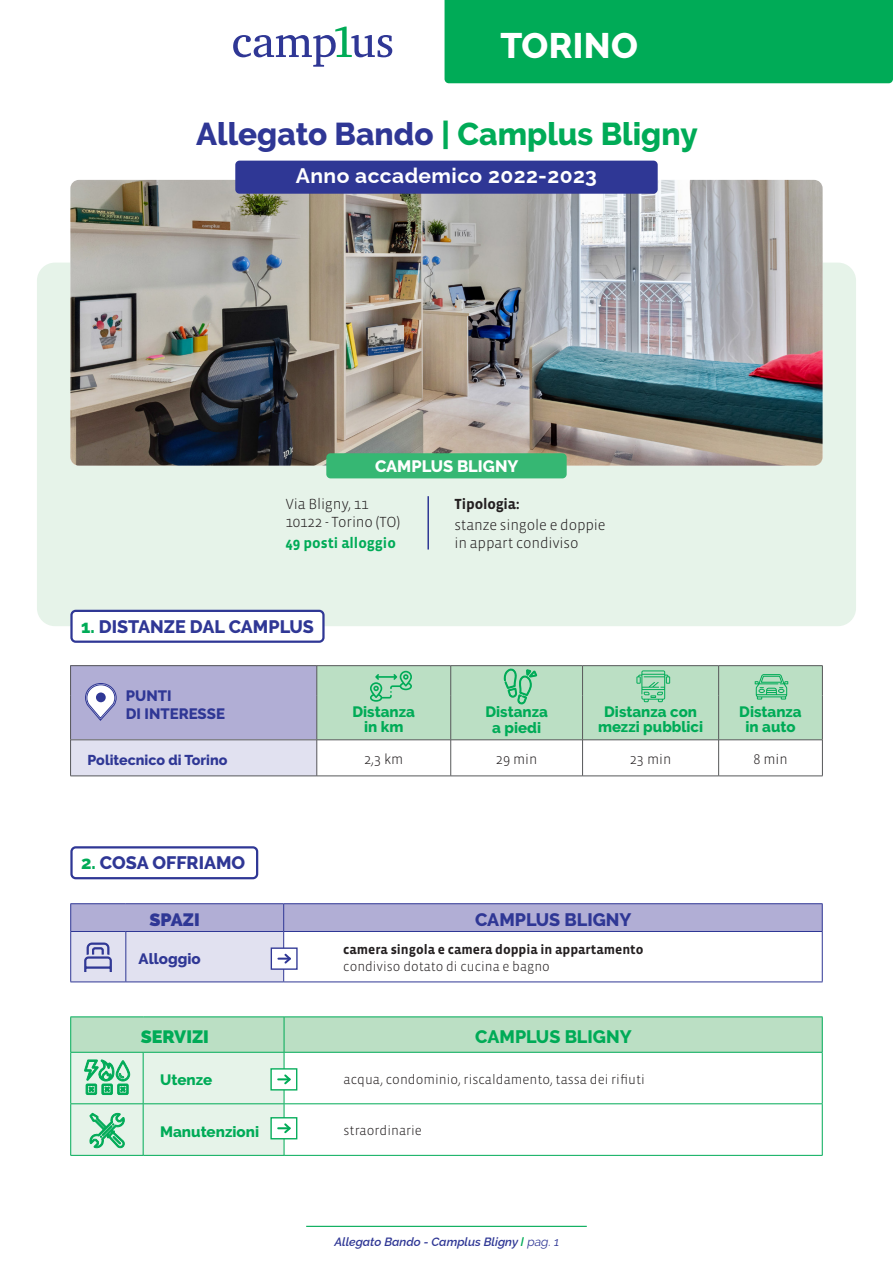
<style>
.page{position:relative;width:893px;height:1263px;background:#fff}
.page>*{position:absolute;margin:0;border:0;box-sizing:border-box;transform-origin:0 0}
.t1{font:800 35.4px "Raleway";letter-spacing:.01em;color:#fff}
.t2{font:800 31.5px "Raleway";color:#00ab57}
.t3{font:700 21px "Raleway";letter-spacing:.02em;color:#fff}
.t4{font:800 18px "Raleway";color:#2f3795}
.t5{font:800 18px "Raleway";color:#00ab57}
.t6{font:800 18px "Raleway";color:#00ab57}
.t7{font:800 18px "Raleway";color:#2f3795}
.t8{font:800 16.5px "Raleway";color:#fff}
.t9{font:800 15px/15px "Raleway";color:#00ab57;text-align:center}
.t10{font:300 15px/18px "Vista Sans OT";letter-spacing:-.01em;color:#231f20}
.t11{font:800 15px "Raleway";color:#2f3795}
.t12{font:700 15px "Vista Sans OT";color:#00ab57}
.t13{font:700 15px "Vista Sans OT";letter-spacing:-.01em;color:#231f20}
.t14{font:800 14.25px "Raleway";color:#2f3795}
.t15{font:300 14.25px "Vista Sans OT";color:#231f20}
.t16{font:300 13.5px "Vista Sans OT";color:#231f20}
.t17{font:700 13.5px "Vista Sans OT";color:#231f20}
.t18{font:italic 600 12px "Raleway";color:#2f3795}
.s1{color:#2f3795}
.s2{color:#00ab57}
.s3{font-weight:400}
</style>
<div class="page">
<div style="left:37px;top:263px;width:819px;height:363px;background:#e6f3e9;border-radius:18px"></div>
<img style="left:70px;top:180px;width:753px;height:286px">
<div style="left:445px;top:0;width:448px;height:83px;background:#00ab57"></div>
<svg style="left:233px;top:27px;width:159px;height:40px"></svg>
<div style="left:235px;top:161px;width:423px;height:33px;background:#2f3795;border-radius:4px"></div>
<div style="left:72px;top:611px;width:251px;height:31px;background:#fff;border-radius:4px"></div>
<div style="left:70px;top:610px;width:255px;height:33px;border:2px solid #2f3795;border-radius:4px"></div>
<hr style="left:306px;top:1226px;width:281px;height:1px;background:#00ab57">
<div style="left:71px;top:666px;width:246px;height:74px;background:#b1aed5"></div>
<div style="left:71px;top:740px;width:246px;height:36px;background:#e1e1f0"></div>
<hr style="left:70px;top:665px;width:247px;height:1px;background:#57585a">
<hr style="left:70px;top:666px;width:1px;height:30px;background:#57585a">
<hr style="left:70px;top:696px;width:1px;height:44px;background:#57585a">
<hr style="left:719px;top:665px;width:104px;height:1px;background:#57585a">
<hr style="left:822px;top:666px;width:1px;height:30px;background:#57585a">
<hr style="left:822px;top:696px;width:1px;height:44px;background:#57585a">
<hr style="left:70px;top:739px;width:247px;height:1px;background:#57585a">
<hr style="left:70px;top:740px;width:1px;height:36px;background:#57585a">
<hr style="left:317px;top:740px;width:1px;height:36px;background:#57585a">
<hr style="left:450px;top:740px;width:1px;height:36px;background:#57585a">
<hr style="left:582px;top:740px;width:1px;height:36px;background:#57585a">
<hr style="left:718px;top:740px;width:1px;height:36px;background:#57585a">
<hr style="left:822px;top:740px;width:1px;height:36px;background:#57585a">
<hr style="left:70px;top:776px;width:247px;height:1px;background:#57585a">
<hr style="left:317px;top:776px;width:134px;height:1px;background:#57585a">
<hr style="left:451px;top:776px;width:132px;height:1px;background:#57585a">
<hr style="left:583px;top:776px;width:136px;height:1px;background:#57585a">
<hr style="left:719px;top:776px;width:104px;height:1px;background:#57585a">
<svg style="left:85px;top:683px;width:32px;height:38px"></svg>
<div style="left:96px;top:692px;width:10px;height:10px;background:#2f3795;border-radius:50%"></div>
<div style="left:326px;top:453px;width:241px;height:25px;background:#36b773;border-radius:4px"></div>
<hr style="left:427px;top:496px;width:2px;height:53px;background:#2f3795">
<hr style="left:70px;top:1016px;width:73px;height:1px;background:#00ab57">
<hr style="left:70px;top:1017px;width:1px;height:35px;background:#00ab57">
<hr style="left:143px;top:1016px;width:141px;height:1px;background:#00ab57">
<hr style="left:284px;top:1016px;width:539px;height:1px;background:#00ab57">
<hr style="left:822px;top:1017px;width:1px;height:35px;background:#00ab57">
<hr style="left:70px;top:1052px;width:1px;height:51px;background:#00ab57">
<hr style="left:822px;top:1052px;width:1px;height:51px;background:#00ab57">
<hr style="left:70px;top:1103px;width:73px;height:1px;background:#00ab57">
<hr style="left:70px;top:1104px;width:1px;height:51px;background:#00ab57">
<hr style="left:284px;top:1103px;width:539px;height:1px;background:#00ab57">
<hr style="left:822px;top:1104px;width:1px;height:51px;background:#00ab57">
<hr style="left:70px;top:1155px;width:73px;height:1px;background:#00ab57">
<hr style="left:143px;top:1155px;width:141px;height:1px;background:#00ab57">
<hr style="left:284px;top:1155px;width:539px;height:1px;background:#00ab57">
<div style="left:70px;top:846px;width:188px;height:33px;border:2px solid #2f3795;border-radius:4px"></div>
<hr style="left:70px;top:903px;width:56px;height:1px;background:#2f3795">
<hr style="left:126px;top:903px;width:158px;height:1px;background:#2f3795">
<hr style="left:284px;top:903px;width:539px;height:1px;background:#2f3795">
<svg style="left:70px;top:904px;width:753px;height:78px"></svg>
<svg style="left:71px;top:1017px;width:751px;height:138px"></svg>
<svg style="left:317px;top:665px;width:505px;height:75px;background:#b1d9bd"></svg>
<p class="t1" style="left:500px;top:25px;width:139px">TORINO</p>
<p class="t2" style="left:196px;top:116px;width:503px"><span class="s1">Allegato Bando</span> | Camplus Bligny</p>
<p class="t3" style="left:296px;top:158px;width:303px">Anno accademico 2022-2023</p>
<p class="t8" style="left:375px;top:457px;width:145px">CAMPLUS BLIGNY</p>
<p class="t10" style="left:285px;top:495px;width:85px">Via Bligny, 11</p>
<p class="t10" style="left:285px;top:513px;width:116px">10122 - Torino (TO)</p>
<p class="t12" style="left:285px;top:535px;width:112px">49 posti alloggio</p>
<p class="t4" style="left:81px;top:616px;width:234px"><span class="s2">1.</span> DISTANZE DAL CAMPLUS</p>
<p class="t13" style="left:454px;top:496px;width:67px">Tipologia:</p>
<p class="t10" style="left:454px;top:516px;width:153px">stanze singole e doppie in appart condiviso</p>
<p class="t11" style="left:126px;top:687px;width:47px">PUNTI</p>
<p class="t11" style="left:126px;top:705px;width:101px">DI INTERESSE</p>
<p class="t9" style="left:353px;top:705px;width:64px">Distanza in km</p>
<p class="t9" style="left:485px;top:704px;width:64px">Distanza</p>
<p class="t9" style="left:492px;top:720px;width:50px">a piedi</p>
<p class="t9" style="left:604px;top:705px;width:94px">Distanza con</p>
<p class="t9" style="left:598px;top:720px;width:107px">mezzi pubblici</p>
<p class="t9" style="left:739px;top:705px;width:64px">Distanza</p>
<p class="t9" style="left:746px;top:720px;width:51px">in auto</p>
<p class="t14" style="left:88px;top:751px;width:141px">Politecnico di Torino</p>
<p class="t15" style="left:364px;top:752px;width:41px">2,3 km</p>
<p class="t15" style="left:496px;top:752px;width:43px">29 min</p>
<p class="t15" style="left:630px;top:752px;width:43px">23 min</p>
<p class="t15" style="left:753px;top:752px;width:36px">8 min</p>
<p class="t4" style="left:81px;top:852px;width:166px"><span class="s2">2.</span> COSA OFFRIAMO</p>
<p class="t7" style="left:150px;top:909px;width:52px">SPAZI</p>
<p class="t4" style="left:475px;top:909px;width:158px">CAMPLUS BLIGNY</p>
<p class="t11" style="left:139px;top:950px;width:64px">Alloggio</p>
<p class="t17" style="left:343px;top:943px;width:302px">camera singola e camera doppia in appartamento</p>
<p class="t16" style="left:343px;top:959px;width:208px">condiviso dotato di cucina e bagno</p>
<p class="t6" style="left:141px;top:1026px;width:70px">SERVIZI</p>
<p class="t5" style="left:475px;top:1026px;width:158px">CAMPLUS BLIGNY</p>
<p class="t9" style="left:160px;top:1072px;width:54px">Utenze</p>
<p class="t16" style="left:344px;top:1072px;width:303px">acqua, condominio, riscaldamento, tassa dei rifiuti</p>
<p class="t9" style="left:160px;top:1124px;width:101px">Manutenzioni</p>
<p class="t16" style="left:344px;top:1124px;width:80px">straordinarie</p>
<p class="t18" style="left:334px;top:1232px;width:228px">Allegato Bando - Camplus Bligny <span class="s2">l</span> <span class="s3">pag.1</span></p>
</div>
